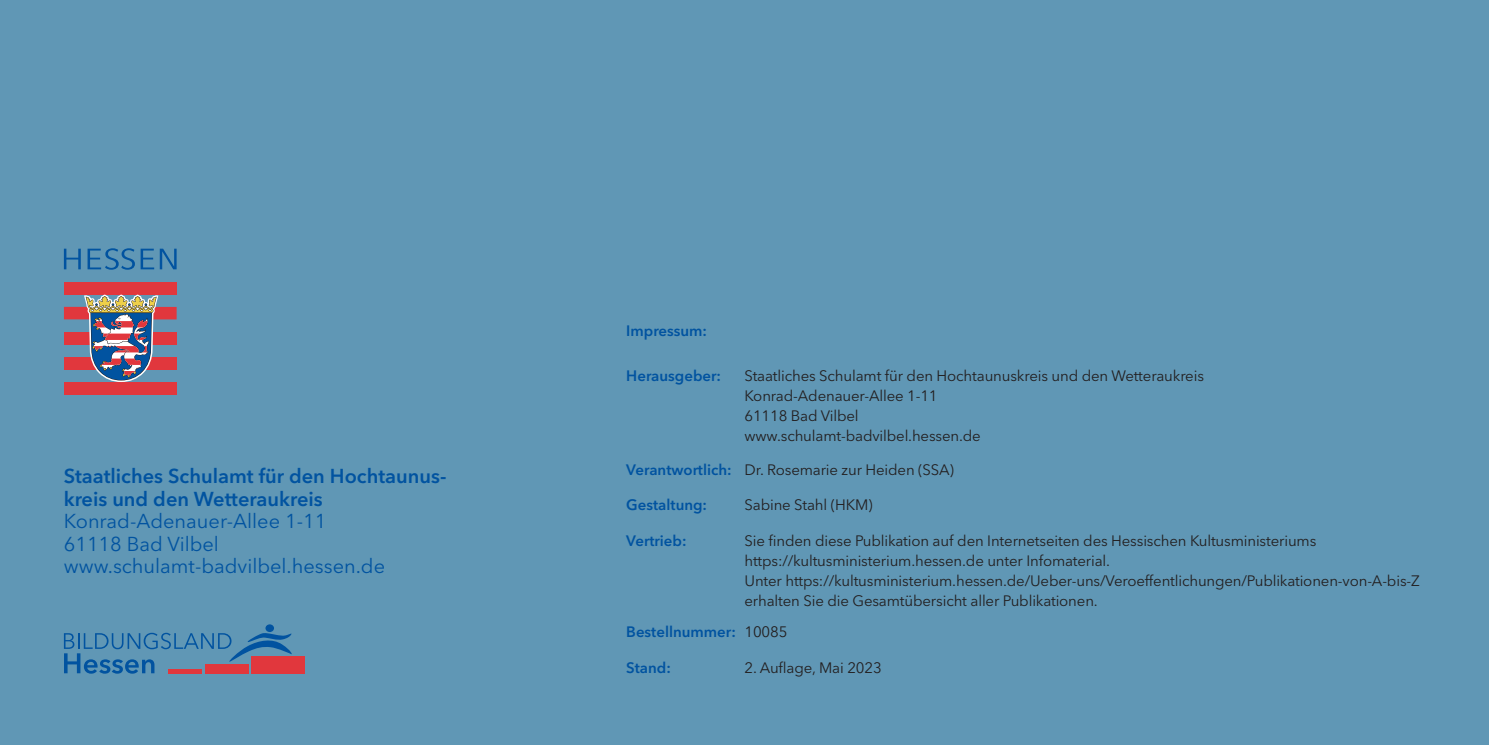
<style>
.page{position:relative;width:1489px;height:745px;background:#fff}
.page>*{position:absolute;margin:0;border:0;box-sizing:border-box;transform-origin:0 0}
.p_Adresse_regular{font:20px "Avenir Next LT Pro";color:#0153a0}
.p_Adresse_demi{font:600 20px/22.5px "Avenir Next LT Pro";color:#0153a0}
.p_Tabellenkörper{font:15px/20px "Avenir Next LT Pro";letter-spacing:-.01em;color:#231f20}
.p_Tabellenkopf{font:600 15px "Avenir Next LT Pro";color:#0153a0}
.p_Impressum_demi_let{font:600 15px "Avenir Next LT Pro";color:#0153a0}
</style>
<div class="page">
<div style="left:0;top:0;width:1488px;height:744px;background:#6097b5"></div>
<div style="left:251px;top:655px;width:53px;height:18px;background:#e1373d"></div>
<div style="left:265px;top:624px;width:9px;height:7px;background:#0153a0;border-radius:50%"></div>
<svg style="left:64px;top:632px;width:228px;height:41px"></svg>
<div style="left:64px;top:281px;width:113px;height:13px;background:#e1373d"></div>
<div style="left:64px;top:306px;width:113px;height:13px;background:#e1373d"></div>
<div style="left:64px;top:332px;width:113px;height:12px;background:#e1373d"></div>
<div style="left:64px;top:357px;width:113px;height:12px;background:#e1373d"></div>
<div style="left:64px;top:382px;width:113px;height:12px;background:#e1373d"></div>
<svg style="left:84px;top:294px;width:74px;height:88px"></svg>
<svg style="left:64px;top:248px;width:17px;height:21px"></svg>
<svg style="left:88px;top:248px;width:47px;height:21px"></svg>
<svg style="left:141px;top:248px;width:13px;height:21px"></svg>
<svg style="left:160px;top:248px;width:17px;height:21px"></svg>
<p class="p_Adresse_demi" style="left:64px;top:464px;width:384px">Staatliches Schulamt für den Hochtaunus&shy;kreis und den Wetteraukreis</p>
<p class="p_Adresse_regular" style="left:64px;top:509px;width:264px">Konrad-Adenauer-Allee 1-11</p>
<p class="p_Adresse_regular" style="left:64px;top:531px;width:157px">61118 Bad Vilbel</p>
<p class="p_Adresse_regular" style="left:64px;top:554px;width:323px">www.schulamt-badvilbel.hessen.de</p>
<p class="p_Impressum_demi_let" style="left:626px;top:321px;width:82px">Impressum:</p>
<p class="p_Tabellenkopf" style="left:626px;top:367px;width:96px">Herausgeber:</p>
<p class="p_Tabellenkörper" style="left:744px;top:366px;width:461px">Staatliches Schulamt für den Hochtaunuskreis und den Wetteraukreis</p>
<p class="p_Tabellenkörper" style="left:744px;top:386px;width:195px">Konrad-Adenauer-Allee 1-11</p>
<p class="p_Tabellenkörper" style="left:744px;top:406px;width:116px">61118 Bad Vilbel</p>
<p class="p_Tabellenkörper" style="left:744px;top:426px;width:238px">www.schulamt-badvilbel.hessen.de</p>
<p class="p_Tabellenkopf" style="left:626px;top:460px;width:107px">Verantwortlich:</p>
<p class="p_Tabellenkörper" style="left:744px;top:459px;width:211px">Dr. Rosemarie zur Heiden (SSA)</p>
<p class="p_Tabellenkopf" style="left:626px;top:495px;width:82px">Gestaltung:</p>
<p class="p_Tabellenkörper" style="left:744px;top:494px;width:130px">Sabine Stahl (HKM)</p>
<p class="p_Tabellenkopf" style="left:626px;top:531px;width:62px">Vertrieb:</p>
<p class="p_Tabellenkörper" style="left:744px;top:530px;width:573px">Sie finden diese Publikation auf den Internetseiten des Hessischen Kultusministeriums</p>
<p class="p_Tabellenkörper" style="left:744px;top:550px;width:367px">https://kultusministerium.hessen.de unter Infomaterial.</p>
<p class="p_Tabellenkörper" style="left:744px;top:570px;width:676px">Unter https://kultusministerium.hessen.de/Ueber-uns/Veroeffentlichungen/Publikationen-von-A-bis-Z erhalten Sie die Gesamtübersicht aller Publikationen.</p>
<p class="p_Tabellenkopf" style="left:626px;top:622px;width:111px">Bestellnummer:</p>
<p class="p_Tabellenkörper" style="left:744px;top:621px;width:44px">10085</p>
<p class="p_Tabellenkopf" style="left:626px;top:657px;width:46px">Stand:</p>
<p class="p_Tabellenkörper" style="left:744px;top:656px;width:139px">2. Auflage, Mai 2023</p>
</div>
